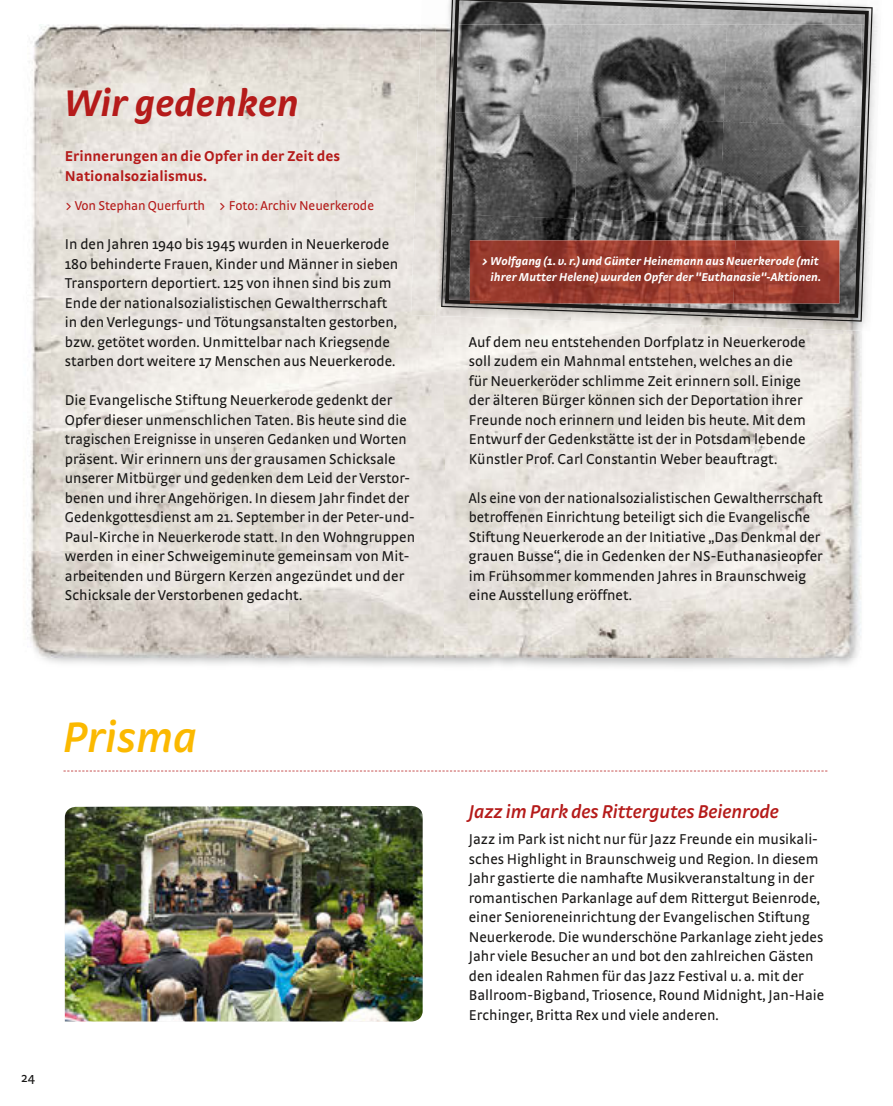
<style>
.page{position:relative;width:893px;height:1106px;background:#fff}
.page>*{position:absolute;margin:0;border:0;box-sizing:border-box;transform-origin:0 0}
.t1{font:italic 600 45px "Strada OT";color:#fbb900}
.t2{font:italic 700 39px "Strada OT";color:#b51b1a}
.t3{font:italic 600 19.5px "Strada OT";letter-spacing:-.01em;color:#b51b1a}
.t4{font:15px/19.5px "Strada OT";color:#181716}
.t5{font:700 15px/19.5px "Strada OT";color:#b51b1a}
.t6{font:13.5px "Strada OT";color:#b51b1a}
.t7{font:13.5px "Strada OT";color:#181716}
.t8{font:italic 700 12px/16.5px "Strada OT";color:#fff;text-align:right}
</style>
<div class="page">
<img style="left:42px;top:657px;width:815px;height:10px">
<img style="left:29px;top:24px;width:415px;height:633px">
<img style="left:444px;top:334px;width:418px;height:323px">
<svg style="left:63px;top:770px;width:764px;height:1px"></svg>
<img style="left:436px;top:321px;width:426px;height:13px">
<img style="left:411px;top:24px;width:25px;height:292px">
<img style="left:436px;top:24px;width:5px;height:87px">
<img style="left:436px;top:111px;width:5px;height:103px">
<img style="left:436px;top:214px;width:5px;height:107px">
<img style="left:571px;top:322px;width:145px;height:4px">
<img style="left:716px;top:322px;width:146px;height:9px">
<svg style="left:441px;top:1px;width:432px;height:321px"></svg>
<svg style="left:445px;top:0;width:424px;height:318px;background:#767676"></svg>
<img style="left:470px;top:240px;width:263px;height:63px">
<img style="left:733px;top:240px;width:106px;height:63px">
<img style="left:470px;top:300px;width:84px;height:3px">
<img style="left:65px;top:806px;width:358px;height:215px">
<h2 class="t2" style="left:65px;top:80px;width:236px">Wir gedenken</h2>
<p class="t5" style="left:65px;top:146px;width:277px">Erinnerungen an die Opfer in der Zeit des<br>Nationalsozialismus.</p>
<p class="t6" style="left:65px;top:198px;width:311px">&gt; Von Stephan Querfurth &gt; Foto: Archiv Neuerkerode</p>
<p class="t4" style="left:65px;top:234px;width:335px">In den Jahren 1940 bis 1945 wurden in Neuerkerode 180 behinderte Frauen, Kinder und Männer in sieben Transportern deportiert. 125 von ihnen sind bis zum Ende der nationalsozialistischen Gewaltherrschaft in den Verlegungs- und Tötungsanstalten gestorben, bzw. getötet worden. Unmittelbar nach Kriegsende starben dort weitere 17 Menschen aus Neuerkerode.</p>
<p class="t4" style="left:65px;top:390px;width:352px">Die Evangelische Stiftung Neuerkerode gedenkt der Opfer dieser unmenschlichen Taten. Bis heute sind die tragischen Ereignisse in unseren Gedanken und Worten präsent. Wir erinnern uns der grausamen Schicksale unserer Mitbürger und gedenken dem Leid der Ver stor&shy;benen und ihrer Angehörigen. In diesem Jahr findet der Gedenkgottesdienst am 21. September in der Peter-und-Paul-Kirche in Neuerkerode statt. In den Wohngruppen werden in einer Schweigeminute gemeinsam von Mit&shy;arbeitenden und Bürgern Kerzen angezündet und der Schicksale der Verstorbenen gedacht.</p>
<h1 class="t1" style="left:63px;top:711px;width:136px">Prisma</h1>
<p class="t7" style="left:21px;top:1070px;width:15px">24</p>
<p class="t8" style="left:482px;top:252px;width:341px">&gt; Wolfgang (1. v. r.) und günter Heinemann aus neuer ke rode (mit ihrer Mutter Helene) wurden opfer der "euthanasie"-Aktionen.</p>
<p class="t4" style="left:469px;top:332px;width:338px">Auf dem neu entstehenden Dorfplatz in Neuerkerode soll zudem ein Mahnmal entstehen, welches an die für Neuerkeröder schlimme Zeit erinnern soll. Einige der älteren Bürger können sich der Deportation ihrer Freunde noch erinnern und leiden bis heute. Mit dem Entwurf der Gedenkstätte ist der in Potsdam lebende Künstler Prof. Carl Constantin Weber beauftragt.</p>
<p class="t4" style="left:469px;top:488px;width:355px">Als eine von der nationalsozialistischen Gewaltherrschaft betroffenen Einrichtung beteiligt sich die Evangelische Stiftung Neuerkerode an der Initiative „Das Denkmal der grauen Busse“, die in Gedenken der NS-Euthanasieopfer im Frühsommer kommenden Jahres in Braunschweig eine Ausstellung eröffnet.</p>
<h3 class="t3" style="left:469px;top:800px;width:312px">Jazz im Park des Rittergutes Beienrode</h3>
<p class="t4" style="left:469px;top:829px;width:357px">Jazz im Park ist nicht nur für Jazz Freunde ein musikali&shy;sches Highlight in Braunschweig und Region. In diesem Jahr gastierte die namhafte Musikveranstaltung in der romantischen Parkanlage auf dem Rittergut Beienrode, einer Senioreneinrichtung der Evangelischen Stiftung Neuerkerode. Die wunderschöne Parkanlage zieht jedes Jahr viele Besucher an und bot den zahlreichen Gästen den idealen Rahmen für das Jazz Festival u. a. mit der Ballroom-Bigband, Triosence, Round Midnight, Jan-Haie Erchinger, Britta Rex und viele anderen.</p>
</div>
